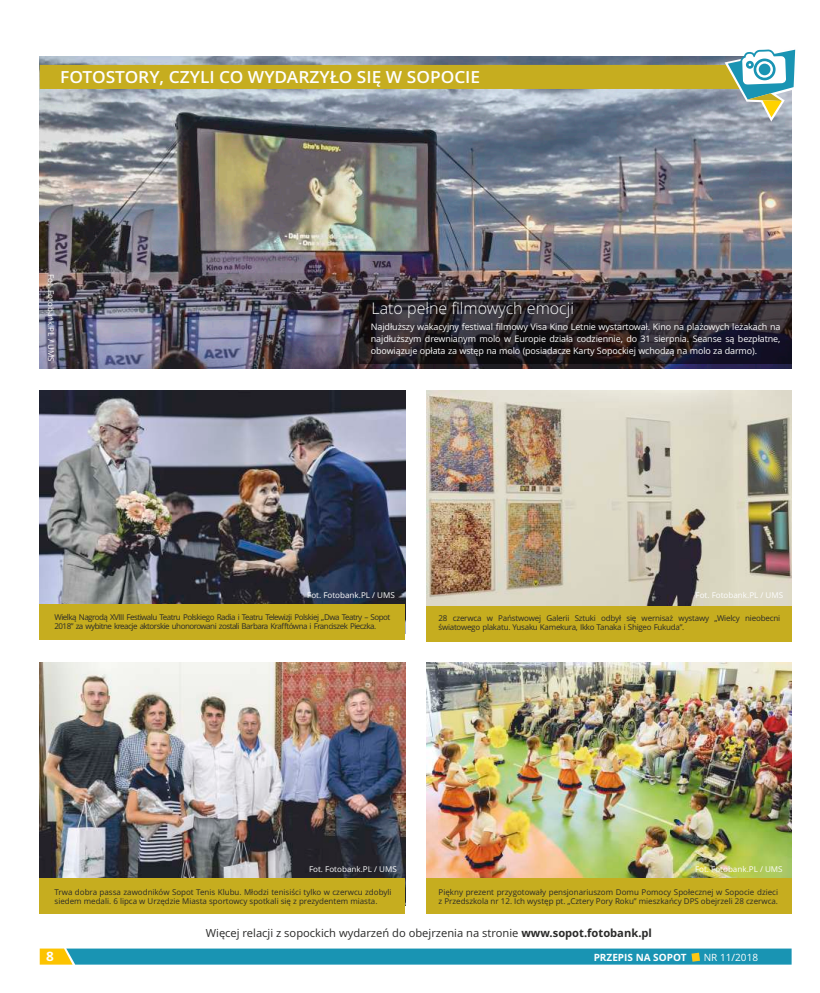
<style>
.page{position:relative;width:820px;height:993px;background:#fff}
.page>*{position:absolute;margin:0;border:0;box-sizing:border-box;transform-origin:0 0}
.t1{font:600 16.7px "Open Sans";color:#fefefe;scale:1.04 1}
.t2{font:300 16px "Open Sans";color:#fefefe}
.t3{font:700 13px "Open Sans";color:#fefefe;scale:1.04 1}
.t4{font:11.2px "Open Sans";color:#2a2a29}
.t5{font:700 10px "Open Sans";color:#fefefe}
.t6{font:10px "Open Sans";color:#fefefe}
.t7{font:9px/12.3px "Open Sans";letter-spacing:-.015em;color:#fefefe;text-align:justify}
.t8{font:8px/9.8px "Open Sans";color:#2a2a29}
.t9{font:8px/9.8px "Open Sans";letter-spacing:-.06em;color:#2a2a29}
.t10{font:8px/9.8px "Open Sans";letter-spacing:-.02em;color:#2a2a29}
.t11{font:8px "Open Sans";color:#fefefe}
.s1{font-weight:700}
</style>
<div class="page">
<img style="left:426px;top:662px;width:365px;height:216px">
<img style="left:40px;top:662px;width:365px;height:216px">
<img style="left:40px;top:390px;width:365px;height:214px">
<img style="left:426px;top:390px;width:365px;height:215px">
<img style="left:40px;top:122px;width:751px;height:247px">
<svg style="left:40px;top:948px;width:751px;height:16px;background:#2b9aae"></svg>
<div style="left:40px;top:878px;width:365px;height:35px;background:#c6ad1f"></div>
<div style="left:426px;top:878px;width:365px;height:35px;background:#c6ad1f"></div>
<div style="left:426px;top:605px;width:365px;height:36px;background:#c6ad1f"></div>
<div style="left:40px;top:604px;width:365px;height:35px;background:#c6ad1f"></div>
<div style="left:359px;top:300px;width:432px;height:63px;background:#2a2a29;opacity:.69"></div>
<svg style="left:40px;top:49px;width:756px;height:73px;background:#abad8a"></svg>
<h1 class="t1" style="left:60px;top:70px;width:405px">FOTOSTORY, CZYLI CO WYDARZYŁO SIĘ W SOPOCIE</h1>
<p class="t11" style="left:54px;top:274px;width:89px;rotate:90deg">Fot. Fotobank.PL / UMS</p>
<h2 class="t2" style="left:371px;top:302px;width:204px">Lato pełne filmowych emocji</h2>
<p class="t7" style="left:371px;top:321px;width:411px">Najdłuższy wakacyjny festiwal filmowy Visa Kino Letnie wystartował. Kino na plażowych leżakach na najdłuższym drewnianym molo w Europie działa codziennie, do 31 sierpnia. Seanse są bezpłatne, obowiązuje opłata za wstęp na molo (posiadacze Karty Sopockiej wchodzą na molo za darmo).</p>
<p class="t11" style="left:307px;top:592px;width:89px">Fot. Fotobank.PL / UMS</p>
<p class="t11" style="left:695px;top:592px;width:89px">Fot. Fotobank.PL / UMS</p>
<p class="t9" style="left:54px;top:612px;width:337px">Wielką Nagrodą XVIII Festiwalu Teatru Polskiego Radia i Teatru Telewizji Polskiej „Dwa Teatry – Sopot<br>2018” za wybitne kreacje aktorskie uhonorowani zostali Barbara Krafftówna i Franciszek Pieczka.</p>
<p class="t10" style="left:438px;top:613px;width:343px">28 czerwca w Państwowej Galerii Sztuki odbył się wernisaż wystawy „Wielcy nieobecni światowego plakatu. Yusaku Kamekura, Ikko Tanaka i Shigeo Fukuda”.</p>
<p class="t11" style="left:309px;top:865px;width:89px">Fot. Fotobank.PL / UMS</p>
<p class="t8" style="left:54px;top:887px;width:338px">Trwa dobra passa zawodników Sopot Tenis Klubu. Młodzi tenisiści tylko w czerwcu zdobyli siedem medali. 6 lipca w Urzędzie Miasta sportowcy spotkali się z prezydentem miasta.</p>
<p class="t11" style="left:694px;top:865px;width:89px">Fot. Fotobank.PL / UMS</p>
<p class="t8" style="left:438px;top:887px;width:341px">Piękny prezent przygotowały pensjonariuszom Domu Pomocy Społecznej w Sopocie dzieci z Przedszkola nr 12. Ich występ pt. „Cztery Pory Roku” mieszkańcy DPS obejrzeli 28 czerwca.</p>
<h3 class="t4" style="left:206px;top:927px;width:447px">Więcej relacji z sopockich wydarzeń do obejrzenia na stronie <span class="s1">www.sopot.fotobank.pl</span></h3>
<h3 class="t3" style="left:46px;top:950px;width:9px">8</h3>
<p class="t5" style="left:593px;top:952px;width:94px">PRZEPIS NA SOPOT</p>
<p class="t6" style="left:703px;top:952px;width:56px">NR 11/2018</p>
</div>
